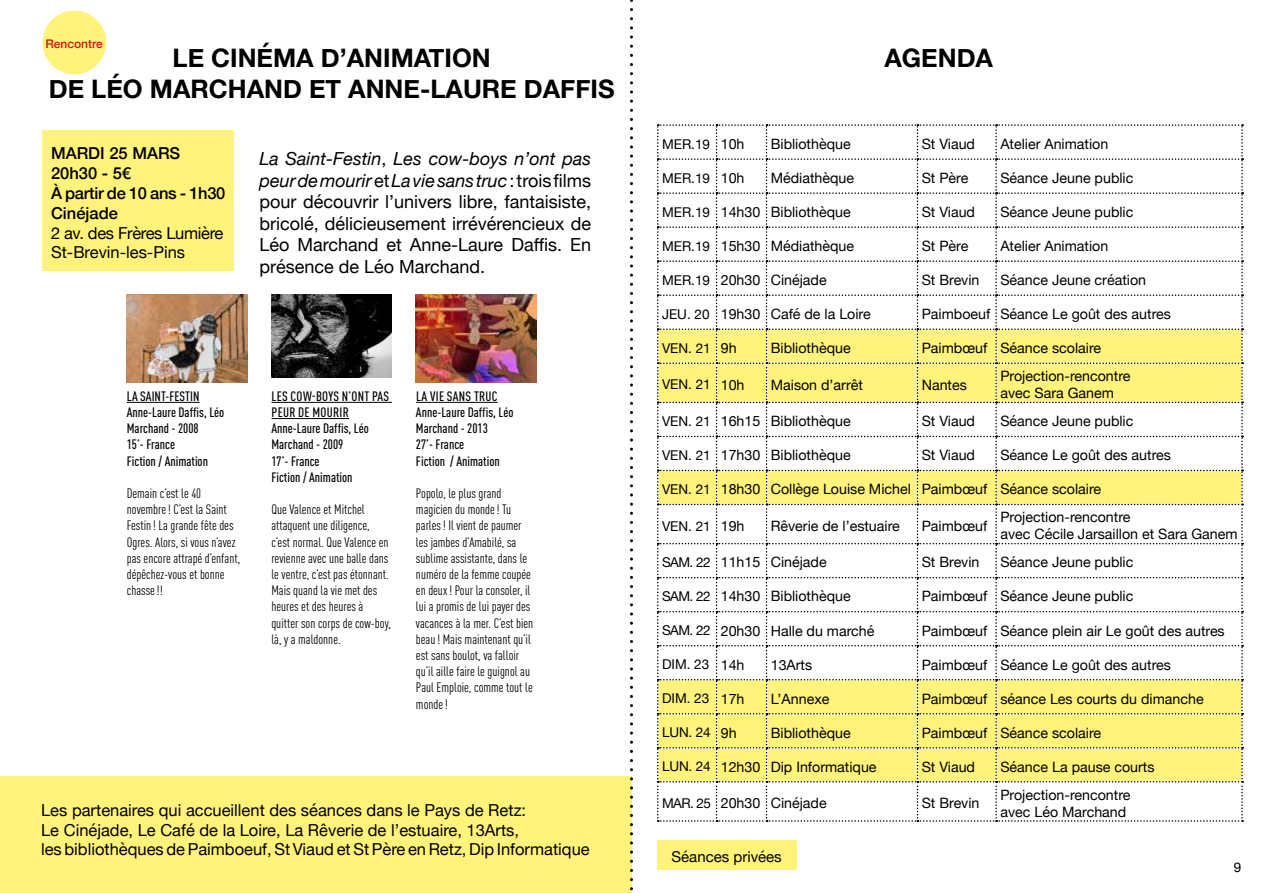
<style>
.page{position:relative;width:1263px;height:893px;background:#fff}
.page>*{position:absolute;margin:0;border:0;box-sizing:border-box;transform-origin:0 0}
.t1{font:700 25.5px/30.6px "Helvetica Neue";color:#000;text-align:center}
.t2{font:18px/21.6px "Helvetica Neue";color:#000;text-align:justify}
.t3{font:16.5px/19.8px "Helvetica Neue";color:#000}
.t4{font:500 16.5px/19.8px "Helvetica Neue";color:#000}
.t5{font:16.5px/19.8px "Helvetica Neue";letter-spacing:-.02em;color:#000}
.t6{font:15px "Helvetica Neue";color:#000}
.t7{font:14.25px/17.1px "Helvetica Neue";color:#000}
.t8{font:condensed 13.5px/16.2px "DIN Pro";color:#000}
.t9{font:500 condensed 13.5px/16.2px "DIN Pro";color:#000}
.t10{font:13.5px "Helvetica Neue";color:#000}
.t11{font:500 12px "Helvetica Neue";color:#cd1719}
.s1{font-style:italic}
.s2{font-size:14.25px}
.s3{font-size:13.5px}
</style>
<div class="page">
<div style="left:0;top:776px;width:631px;height:116px;background:#fff37c"></div>
<div style="left:43px;top:131px;width:191px;height:140px;background:#fff37c"></div>
<div style="left:43px;top:11px;width:63px;height:63px;background:#fff37c;border-radius:50%"></div>
<img style="left:127px;top:294px;width:120px;height:89px">
<hr style="left:127px;top:402px;width:73px;height:1px;background:#000">
<img style="left:416px;top:294px;width:121px;height:89px">
<hr style="left:416px;top:402px;width:82px;height:1px;background:#000">
<img style="left:271px;top:294px;width:121px;height:84px">
<hr style="left:271px;top:402px;width:121px;height:1px;background:#000">
<hr style="left:271px;top:418px;width:78px;height:1px;background:#000">
<svg style="left:630px;top:0;width:3px;height:893px"></svg>
<svg style="left:657px;top:124px;width:586px;height:698px"></svg>
<div style="left:657px;top:840px;width:139px;height:30px;background:#fff37c"></div>
<p class="t11" style="left:45px;top:34px;width:59px">Rencontre</p>
<h1 class="t1" style="left:49px;top:44px;width:567px">LE CINÉMA D’ANIMATION<br>DE LÉO MARCHAND ET ANNE-LAURE DAFFIS</h1>
<p class="t4" style="left:51px;top:142px;width:176px">MARDI 25 MARS<br>20h30 - 5€<br>À partir de 10 ans - 1h30<br>Cinéjade</p>
<p class="t5" style="left:51px;top:224px;width:174px">2 av. des Frères Lumière<br>St-Brevin-les-Pins</p>
<p class="t2" style="left:259px;top:149px;width:333px"><span class="s1">La Saint-Festin</span>, <span class="s1">Les cow-boys n’ont pas peur de mourir</span> et <span class="s1">La vie sans truc</span>: trois films pour découvrir l’univers libre, fantaisiste, bricolé, délicieusement irrévérencieux de Léo Marchand et Anne-Laure Daffis. En présence de Léo Marchand.</p>
<p class="t9" style="left:127px;top:387px;width:99px">LA SAINT-FESTIN<br>Anne-Laure Daffis, Léo<br>Marchand - 2008<br>15’- France<br>Fiction / Animation</p>
<p class="t8" style="left:127px;top:484px;width:115px">Demain c’est le 40 novembre! C’est la Saint<br>Festin! La grande fête des<br>Ogres. Alors, si vous n’avez pas encore attrapé d’enfant, dépêchez-vous et bonne chasse!!</p>
<p class="t9" style="left:271px;top:387px;width:119px">LES COW-BOYS N’ONT PAS<br>PEUR DE MOURIR<br>Anne-Laure Daffis, Léo<br>Marchand - 2009<br>17’- France<br>Fiction / Animation</p>
<p class="t8" style="left:271px;top:500px;width:121px">Que Valence et Mitchel attaquent une diligence, c’est normal. Que Valence en revienne avec une balle dans le ventre, c’est pas étonnant.<br>Mais quand la vie met des heures et des heures à quitter son corps de cow-boy, là, y a maldonne.</p>
<p class="t9" style="left:416px;top:387px;width:99px">LA VIE SANS TRUC<br>Anne-Laure Daffis, Léo<br>Marchand - 2013<br>27’- France<br>Fiction / Animation</p>
<p class="t8" style="left:416px;top:484px;width:119px">Popolo, le plus grand magicien du monde! Tu parles! Il vient de paumer les jambes d’Amabilé, sa sublime assistante, dans le numéro de la femme coupée en deux! Pour la consoler, il lui a promis de lui payer des vacances à la mer. C’est bien beau! Mais maintenant qu’il est sans boulot, va falloir qu’il aille faire le guignol au<br>Paul Emploie, comme tout le monde!</p>
<p class="t3" style="left:41px;top:801px;width:550px">Les partenaires qui accueillent des séances dans le Pays de Retz:<br>Le Cinéjade, Le Café de la Loire, La Rêverie de l’estuaire, 13Arts,<br>les bibliothèques de Paimboeuf, St Viaud et St Père en Retz, Dip Informatique</p>
<h1 class="t1" style="left:884px;top:44px;width:110px">AGENDA</h1>
<p class="t10" style="left:662px;top:134px;width:84px">MER.19 <span class="s2">10h</span></p>
<p class="t7" style="left:771px;top:136px;width:81px">Bibliothèque</p>
<p class="t7" style="left:922px;top:136px;width:55px">St Viaud</p>
<p class="t7" style="left:1000px;top:136px;width:109px">Atelier Animation</p>
<p class="t10" style="left:662px;top:168px;width:84px">MER.19 <span class="s2">10h</span></p>
<p class="t7" style="left:771px;top:170px;width:85px">Médiathèque</p>
<p class="t7" style="left:922px;top:170px;width:48px">St Père</p>
<p class="t7" style="left:1000px;top:170px;width:135px">Séance Jeune public</p>
<p class="t7" style="left:662px;top:204px;width:190px"><span class="s3">MER.19</span> 14h30 Bibliothèque</p>
<p class="t7" style="left:922px;top:204px;width:55px">St Viaud</p>
<p class="t7" style="left:1000px;top:204px;width:135px">Séance Jeune public</p>
<p class="t7" style="left:662px;top:238px;width:194px"><span class="s3">MER.19</span> 15h30 Médiathèque</p>
<p class="t7" style="left:922px;top:238px;width:48px">St Père</p>
<p class="t7" style="left:1000px;top:238px;width:109px">Atelier Animation</p>
<p class="t7" style="left:662px;top:272px;width:166px"><span class="s3">MER.19</span> 20h30 Cinéjade</p>
<p class="t7" style="left:922px;top:272px;width:59px">St Brevin</p>
<p class="t7" style="left:1000px;top:272px;width:147px">Séance Jeune création</p>
<p class="t7" style="left:662px;top:306px;width:210px"><span class="s3">JEU. 20</span> 19h30 Café de la Loire</p>
<p class="t7" style="left:922px;top:306px;width:251px">Paimboeuf Séance Le goût des autres</p>
<p class="t10" style="left:662px;top:338px;width:76px">VEN. 21 <span class="s2">9h</span></p>
<p class="t7" style="left:771px;top:340px;width:81px">Bibliothèque</p>
<p class="t7" style="left:922px;top:340px;width:181px">Paimbœuf Séance scolaire</p>
<p class="t10" style="left:662px;top:375px;width:84px">VEN. 21 <span class="s2">10h</span></p>
<p class="t7" style="left:771px;top:377px;width:94px">Maison d’arrêt</p>
<p class="t7" style="left:922px;top:377px;width:47px">Nantes</p>
<p class="t7" style="left:1000px;top:368px;width:132px">Projection-rencontre avec Sara Ganem</p>
<p class="t7" style="left:662px;top:413px;width:190px"><span class="s3">VEN. 21</span> 16h15 Bibliothèque</p>
<p class="t7" style="left:922px;top:413px;width:55px">St Viaud</p>
<p class="t7" style="left:1000px;top:413px;width:135px">Séance Jeune public</p>
<p class="t7" style="left:662px;top:447px;width:190px"><span class="s3">VEN. 21</span> 17h30 Bibliothèque</p>
<p class="t7" style="left:922px;top:447px;width:55px">St Viaud</p>
<p class="t7" style="left:1000px;top:447px;width:172px">Séance Le goût des autres</p>
<p class="t7" style="left:662px;top:481px;width:441px"><span class="s3">VEN. 21</span> 18h30 Collège Louise Michel Paimbœuf Séance scolaire</p>
<p class="t10" style="left:662px;top:516px;width:84px">VEN. 21 <span class="s2">19h</span></p>
<p class="t7" style="left:771px;top:518px;width:131px">Rêverie de l’estuaire</p>
<p class="t7" style="left:922px;top:518px;width:67px">Paimbœuf</p>
<p class="t7" style="left:1000px;top:509px;width:239px">Projection-rencontre<br>avec Cécile Jarsaillon et Sara Ganem</p>
<p class="t7" style="left:662px;top:555px;width:166px"><span class="s3">SAM. 22</span> 11h15 Cinéjade</p>
<p class="t7" style="left:922px;top:555px;width:59px">St Brevin</p>
<p class="t7" style="left:1000px;top:555px;width:135px">Séance Jeune public</p>
<p class="t7" style="left:662px;top:589px;width:190px"><span class="s3">SAM. 22</span> 14h30 Bibliothèque</p>
<p class="t7" style="left:922px;top:589px;width:213px">Paimbœuf Séance Jeune public</p>
<p class="t7" style="left:662px;top:623px;width:214px"><span class="s3">SAM. 22</span> 20h30 Halle du marché</p>
<p class="t7" style="left:922px;top:623px;width:305px">Paimbœuf Séance plein air Le goût des autres</p>
<p class="t10" style="left:662px;top:655px;width:84px">DIM. 23 <span class="s2">14h</span></p>
<p class="t7" style="left:771px;top:657px;width:43px">13Arts</p>
<p class="t7" style="left:922px;top:657px;width:251px">Paimbœuf Séance Le goût des autres</p>
<p class="t10" style="left:662px;top:689px;width:84px">DIM. 23 <span class="s2">17h</span></p>
<p class="t7" style="left:771px;top:691px;width:60px">L’Annexe</p>
<p class="t7" style="left:922px;top:691px;width:283px">Paimbœuf séance Les courts du dimanche</p>
<p class="t10" style="left:662px;top:723px;width:76px">LUN. 24 <span class="s2">9h</span></p>
<p class="t7" style="left:771px;top:725px;width:81px">Bibliothèque</p>
<p class="t7" style="left:922px;top:725px;width:181px">Paimbœuf Séance scolaire</p>
<p class="t7" style="left:662px;top:759px;width:216px"><span class="s3">LUN. 24</span> 12h30 Dip Informatique</p>
<p class="t7" style="left:922px;top:759px;width:55px">St Viaud</p>
<p class="t7" style="left:1000px;top:759px;width:156px">Séance La pause courts</p>
<p class="t7" style="left:662px;top:795px;width:166px"><span class="s3">MAR. 25</span> 20h30 Cinéjade</p>
<p class="t7" style="left:922px;top:795px;width:59px">St Brevin</p>
<p class="t7" style="left:1000px;top:787px;width:132px">Projection-rencontre avec Léo Marchand</p>
<p class="t6" style="left:671px;top:846px;width:112px">Séances privées</p>
<p class="t10" style="left:1234px;top:857px;width:9px">9</p>
</div>
